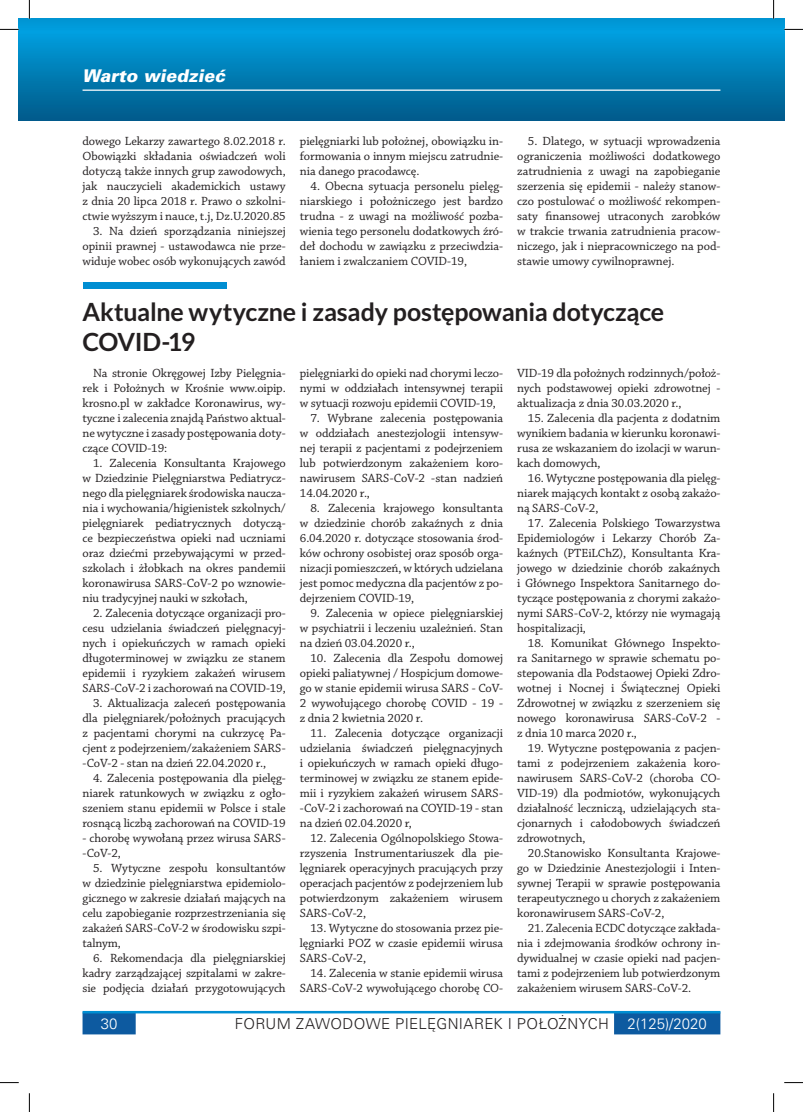
<style>
.page{position:relative;width:803px;height:1112px;background:#fff}
.page>*{position:absolute;margin:0;border:0;box-sizing:border-box;transform-origin:0 0}
.t1{font:700 25px/30px "Lato";letter-spacing:-.01em;color:#231f20}
.t2{font:italic 17.5px "USA Black";color:#fff}
.t3{font:15px "USA Light";letter-spacing:.02em;color:#231f20}
.t4{font:15px "USA Light";color:#fff}
.t5{font:12.5px/15px "Chaparral Pro";letter-spacing:-.01em;color:#231f20;text-align:justify}
.s1{color:#fff}
</style>
<div class="page">
<div style="left:19px;top:19px;width:754px;height:101px;background:linear-gradient(to bottom,#00a5e6,#005b8b)"></div>
<svg style="left:83px;top:1013px;width:637px;height:21px"></svg>
<hr style="left:83px;top:1010px;width:637px;height:3px;background:#008ed2">
<svg style="left:773px;top:19px;width:11px;height:101px"></svg>
<div style="left:83px;top:282px;width:143px;height:7px;background:#008ed2"></div>
<hr style="left:83px;top:89px;width:637px;height:2px;background:#fff">
<svg style="left:0;top:29px;width:19px;height:1px"></svg>
<svg style="left:784px;top:29px;width:19px;height:1px"></svg>
<svg style="left:0;top:1082px;width:19px;height:1px"></svg>
<svg style="left:784px;top:1082px;width:19px;height:1px"></svg>
<svg style="left:29px;top:0;width:1px;height:19px"></svg>
<svg style="left:29px;top:1093px;width:1px;height:18px"></svg>
<svg style="left:773px;top:0;width:1px;height:19px"></svg>
<svg style="left:773px;top:1093px;width:1px;height:18px"></svg>
<h2 class="t2" style="left:83px;top:66px;width:144px">Warto wiedzieć</h2>
<p class="t5" style="left:83px;top:134px;width:205px">dowego Lekarzy zawartego 8.02.2018 r.<br>Obowiązki składania oświadczeń woli dotyczą także innych grup zawodowych, jak nauczycieli akademickich ustawy z dnia 20 lipca 2018 r. Prawo o szkolni&shy;ctwie wyższym i nauce, t.j, Dz.U.2020.85</p>
<p class="t5" style="left:83px;top:224px;width:205px;text-indent:11px">3. Na dzień sporządzania niniejszej opinii prawnej - ustawodawca nie prze&shy;widuje wobec osób wykonujących zawód</p>
<p class="t5" style="left:300px;top:134px;width:205px">pielęgniarki lub położnej, obowiązku in&shy;formowania o innym miejscu zatrudnie&shy;nia danego pracodawcę.</p>
<p class="t5" style="left:300px;top:179px;width:205px;text-indent:11px">4. Obecna sytuacja personelu pielęg&shy;niarskiego i położniczego jest bardzo trudna - z uwagi na możliwość pozba&shy;wienia tego personelu dodatkowych źró&shy;deł dochodu w zawiązku z przeciwdzia&shy;łaniem i zwalczaniem COVID-19,</p>
<p class="t5" style="left:517px;top:134px;width:205px;text-indent:11px">5. Dlatego, w sytuacji wprowadzenia ograniczenia możliwości dodatkowego zatrudnienia z uwagi na zapobieganie szerzenia się epidemii - należy stanow&shy;czo postulować o możliwość rekompen&shy;saty finansowej utraconych zarobków w trakcie trwania zatrudnienia pracow&shy;niczego, jak i niepracowniczego na pod&shy;stawie umowy cywilnoprawnej.</p>
<h1 class="t1" style="left:83px;top:296px;width:583px">Aktualne wytyczne i zasady postępowania dotyczące<br>COVID-19</h1>
<p class="t5" style="left:83px;top:365px;width:205px;text-indent:11px">Na stronie Okręgowej Izby Pielęgnia&shy;rek i Położnych w Krośnie www.oipip. krosno.pl w zakładce Koronawirus, wy&shy;tyczne i zalecenia znajdą Państwo aktual&shy;ne wytyczne i zasady postępowania doty&shy;czące COVID-19:</p>
<p class="t5" style="left:83px;top:455px;width:205px;text-indent:11px">1. Zalecenia Konsultanta Krajowego w Dziedzinie Pielęgniarstwa Pediatrycz&shy;nego dla pielęgniarek środowiska naucza&shy;nia i wychowania/higienistek szkolnych/ pielęgniarek pediatrycznych dotyczą&shy;ce bezpieczeństwa opieki nad uczniami oraz dziećmi przebywającymi w przed&shy;szkolach i żłobkach na okres pandemii koronawirusa SARS-CoV-2 po wznowie&shy;niu tradycyjnej nauki w szkołach,</p>
<p class="t5" style="left:83px;top:605px;width:205px;text-indent:11px">2. Zalecenia dotyczące organizacji pro&shy;cesu udzielania świadczeń pielęgnacyj&shy;nych i opiekuńczych w ramach opieki długoterminowej w związku ze stanem epidemii i ryzykiem zakażeń wirusem SARS-CoV-2 i zachorowań na COVID-19,</p>
<p class="t5" style="left:83px;top:695px;width:205px;text-indent:11px">3. Aktualizacja zaleceń postępowania dla pielęgniarek/położnych pracujących z pacjentami chorymi na cukrzycę Pa&shy;cjent z podejrzeniem/zakażeniem SARS--CoV-2 - stan na dzień 22.04.2020 r.,</p>
<p class="t5" style="left:83px;top:770px;width:205px;text-indent:11px">4. Zalecenia postępowania dla pielęg&shy;niarek ratunkowych w związku z ogło&shy;szeniem stanu epidemii w Polsce i stale rosnącą liczbą zachorowań na COVID-19</p>
<p class="t5" style="left:83px;top:830px;width:205px">- chorobę wywołaną przez wirusa SARS--CoV-2,</p>
<p class="t5" style="left:83px;top:860px;width:205px;text-indent:11px">5. Wytyczne zespołu konsultantów w dziedzinie pielęgniarstwa epidemiolo&shy;gicznego w zakresie działań mających na celu zapobieganie rozprzestrzeniania się zakażeń SARS-CoV-2 w środowisku szpi&shy;talnym,</p>
<p class="t5" style="left:83px;top:950px;width:205px;text-indent:11px">6. Rekomendacja dla pielęgniarskiej kadry zarządzającej szpitalami w zakre&shy;sie podjęcia działań przygotowujących</p>
<p class="t5" style="left:300px;top:365px;width:205px">pielęgniarki do opieki nad chorymi leczo&shy;nymi w oddziałach intensywnej terapii w sytuacji rozwoju epidemii COVID-19,</p>
<p class="t5" style="left:300px;top:410px;width:205px;text-indent:11px">7. Wybrane zalecenia postępowania w oddziałach anestezjologii intensyw&shy;nej terapii z pacjentami z podejrzeniem lub potwierdzonym zakażeniem koro&shy;nawirusem SARS-CoV-2 -stan nadzień 14.04.2020 r.,</p>
<p class="t5" style="left:300px;top:500px;width:205px;text-indent:11px">8. Zalecenia krajowego konsultanta w dziedzinie chorób zakaźnych z dnia 6.04.2020 r. dotyczące stosowania środ&shy;ków ochrony osobistej oraz sposób orga&shy;nizacji pomieszczeń, w których udzielana jest pomoc medyczna dla pacjentów z po&shy;dejrzeniem COVID-19,</p>
<p class="t5" style="left:300px;top:605px;width:205px;text-indent:11px">9. Zalecenia w opiece pielęgniarskiej w psychiatrii i leczeniu uzależnień. Stan na dzień 03.04.2020 r.,</p>
<p class="t5" style="left:300px;top:650px;width:205px;text-indent:11px">10. Zalecenia dla Zespołu domowej opieki paliatywnej / Hospicjum domowe&shy;go w stanie epidemii wirusa SARS - CoV-2 wywołującego chorobę COVID - 19 - z dnia 2 kwietnia 2020 r.</p>
<p class="t5" style="left:300px;top:725px;width:205px;text-indent:11px">11. Zalecenia dotyczące organizacji udzielania świadczeń pielęgnacyjnych i opiekuńczych w ramach opieki długo&shy;terminowej w związku ze stanem epide&shy;mii i ryzykiem zakażeń wirusem SARS--CoV-2 i zachorowań na COYID-19 - stan na dzień 02.04.2020 r,</p>
<p class="t5" style="left:300px;top:830px;width:205px;text-indent:11px">12. Zalecenia Ogólnopolskiego Stowa&shy;rzyszenia Instrumentariuszek dla pie&shy;lęgniarek operacyjnych pracujących przy operacjach pacjentów z podejrzeniem lub potwierdzonym zakażeniem wirusem SARS-CoV-2,</p>
<p class="t5" style="left:300px;top:920px;width:205px;text-indent:11px">13. Wytyczne do stosowania przez pie&shy;lęgniarki POZ w czasie epidemii wirusa SARS-CoV-2,</p>
<p class="t5" style="left:300px;top:965px;width:205px;text-align:right">14. Zalecenia w stanie epidemii wirusa<br>SARS-CoV-2 wywołującego chorobę CO-</p>
<p class="t5" style="left:517px;top:365px;width:205px">VID-19 dla położnych rodzinnych/położ&shy;nych podstawowej opieki zdrowotnej - aktualizacja z dnia 30.03.2020 r.,</p>
<p class="t5" style="left:517px;top:410px;width:205px;text-indent:11px">15. Zalecenia dla pacjenta z dodatnim wynikiem badania w kierunku koronawi&shy;rusa ze wskazaniem do izolacji w warun&shy;kach domowych,</p>
<p class="t5" style="left:517px;top:470px;width:205px;text-indent:11px">16. Wytyczne postępowania dla pielęg&shy;niarek mających kontakt z osobą zakażo&shy;ną SARS-CoV-2,</p>
<p class="t5" style="left:517px;top:515px;width:205px;text-indent:11px">17. Zalecenia Polskiego Towarzystwa Epidemiologów i Lekarzy Chorób Za&shy;kaźnych (PTEiLChZ), Konsultanta Kra&shy;jowego w dziedzinie chorób zakaźnych i Głównego Inspektora Sanitarnego do&shy;tyczące postępowania z chorymi zakażo&shy;nymi SARS-CoV-2, którzy nie wymagają hospitalizacji,</p>
<p class="t5" style="left:517px;top:635px;width:205px;text-indent:11px">18. Komunikat Głównego Inspekto&shy;ra Sanitarnego w sprawie schematu po&shy;stepowania dla Podstaowej Opieki Zdro&shy;wotnej i Nocnej i Świątecznej Opieki Zdrowotnej w związku z szerzeniem się nowego koronawirusa SARS-CoV-2 - z dnia 10 marca 2020 r.,</p>
<p class="t5" style="left:517px;top:740px;width:205px;text-indent:11px">19. Wytyczne postępowania z pacjen&shy;tami z podejrzeniem zakażenia koro&shy;nawirusem SARS-CoV-2 (choroba CO-VID-19) dla podmiotów, wykonujących działalność leczniczą, udzielających sta&shy;cjonarnych i całodobowych świadczeń zdrowotnych,</p>
<p class="t5" style="left:517px;top:845px;width:205px;text-indent:11px">20.Stanowisko Konsultanta Krajowe&shy;go w Dziedzinie Anestezjologii i Inten&shy;sywnej Terapii w sprawie postępowania terapeutycznego u chorych z zakażeniem koronawirusem SARS-CoV-2,</p>
<p class="t5" style="left:517px;top:920px;width:205px;text-indent:11px">21. Zalecenia ECDC dotyczące zakłada&shy;nia i zdejmowania środków ochrony in&shy;dywidualnej w czasie opieki nad pacjen&shy;tami z podejrzeniem lub potwierdzonym zakażeniem wirusem SARS-CoV-2.</p>
<p class="t4" style="left:101px;top:1015px;width:18px">30</p>
<p class="t3" style="left:235px;top:1015px;width:474px">FORUM ZAWODOWE PIELĘGNIAREK I POŁOŻNYCH <span class="s1">2(125)/2020</span></p>
</div>
